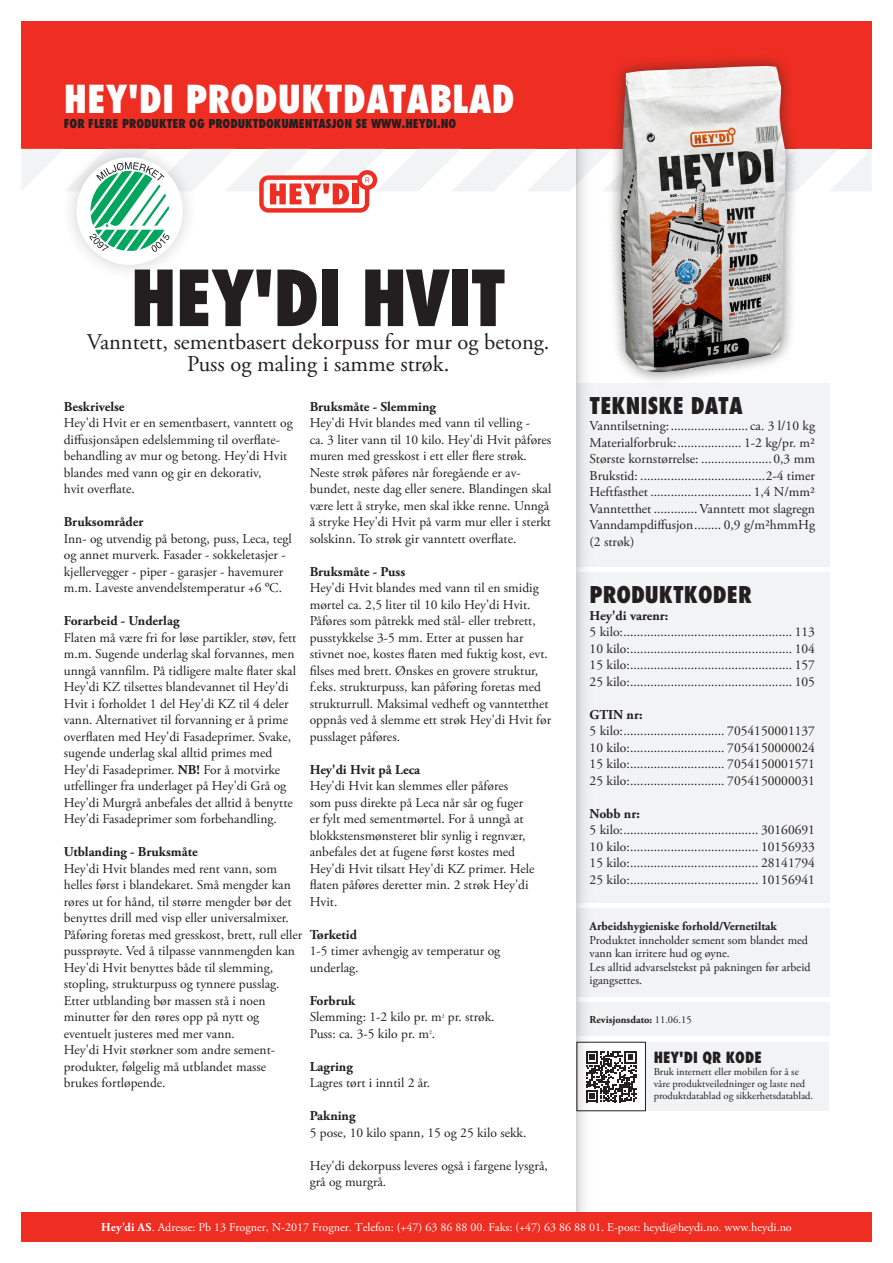
<style>
.page{position:relative;width:893px;height:1263px;background:#fff}
.page>*{position:absolute;margin:0;border:0;box-sizing:border-box;transform-origin:0 0}
.t1{font:800 condensed 75px "Futura";letter-spacing:-.025em;color:#231f20}
.t2{font:800 condensed 37.5px "Futura";color:#fff}
.t3{font:22.5px "Adobe Garamond Pro";color:#231f20}
.t4{font:800 condensed 22.5px "Futura";color:#231f20}
.t5{font:800 condensed 15px "Futura";color:#231f20}
.t6{font:13.5px/16.5px "Adobe Garamond Pro";color:#231f20}
.SUB_HEAD{font:700 13.5px "Adobe Garamond Pro";color:#231f20}
.t7{font:12px "Adobe Garamond Pro";color:#fff}
.t8{font:12px/13.5px "Adobe Garamond Pro";color:#231f20}
.t9{font:800 condensed 12px "Futura";color:#231f20}
.t10{font:700 12px "Adobe Garamond Pro";color:#231f20}
.t11{font:10.5px/12px "Adobe Garamond Pro";color:#231f20}
.t12{font:700 10.5px "Adobe Garamond Pro";color:#231f20}
.s1{font-family:"Times New Roman"}
.s2{font-weight:700}
.s3{font-size:7.8px}
.s4{font-weight:400}
</style>
<div class="page">
<div style="left:21px;top:21px;width:851px;height:128px;background:#ee2e22"></div>
<div style="left:21px;top:1212px;width:851px;height:30px;background:#ee2e22"></div>
<div style="left:645px;top:1042px;width:184px;height:69px;background:#f2f3f4"></div>
<svg style="left:598px;top:1051px;width:39px;height:51px"></svg>
<div style="left:577px;top:1003px;width:252px;height:33px;background:#f2f3f4"></div>
<div style="left:577px;top:383px;width:252px;height:184px;background:#f2f3f4"></div>
<div style="left:577px;top:572px;width:252px;height:331px;background:#f2f3f4"></div>
<div style="left:577px;top:909px;width:252px;height:88px;background:#f2f3f4"></div>
<div style="left:606px;top:52px;width:194px;height:334px;background:#231f20;opacity:.5"></div>
<img style="left:620px;top:66px;width:166px;height:306px">
<svg style="left:577px;top:252px;width:21px;height:960px"></svg>
<div style="left:61px;top:141px;width:138px;height:140px;background:#231f20;opacity:.2"></div>
<div style="left:77px;top:157px;width:106px;height:108px;background:#fff;border-radius:50%"></div>
<svg style="left:22px;top:149px;width:849px;height:103px"></svg>
<h2 class="t2" style="left:64px;top:75px;width:452px">HEY'DI PRODUKTDATABLAD</h2>
<p class="t9" style="left:64px;top:115px;width:394px">FOR FLERE PRODUKTER OG PRODUKTDOKUMENTASJON SE WWW.HEYDI.NO</p>
<p class="t1" style="left:130px;top:250px;width:377px">HEY'DI HVIT</p>
<p class="t3" style="left:87px;top:328px;width:464px">Vanntett, sementbasert dekorpuss for mur og betong.</p>
<p class="t3" style="left:187px;top:350px;width:264px">Puss og maling i samme strøk.</p>
<p class="SUB_HEAD" style="left:64px;top:398px;width:62px">Beskrivelse</p>
<p class="t6" style="left:64px;top:415px;width:230px">Hey'di Hvit er en sementbasert, vanntett og diffusjonsåpen edelslemming til overflate-</p>
<p class="t6" style="left:64px;top:448px;width:225px">behandling av mur og betong. Hey'di Hvit blandes med vann og gir en dekorativ,</p>
<p class="t6" style="left:64px;top:481px;width:73px">hvit overflate.</p>
<p class="SUB_HEAD" style="left:64px;top:514px;width:81px">Bruksområder</p>
<p class="t6" style="left:64px;top:530px;width:230px">Inn- og utvendig på betong, puss, Leca, tegl og annet murverk. Fasader - sokkeletasjer - kjellervegger - piper - garasjer - havemurer m.m. Laveste anvendelstemperatur +6 <span class="s1">º</span>C.</p>
<p class="SUB_HEAD" style="left:64px;top:613px;width:117px">Forarbeid - Underlag</p>
<p class="t6" style="left:64px;top:629px;width:234px">Flaten må være fri for løse partikler, støv, fett m.m. Sugende underlag skal forvannes, men unngå vannfilm. På tidligere malte flater skal Hey'di KZ tilsettes blandevannet til Hey'di Hvit i forholdet 1 del Hey'di KZ til 4 deler vann. Alternativet til forvanning er å prime overflaten med Hey'di Fasadeprimer. Svake, sugende underlag skal alltid primes med Hey'di Fasadeprimer. <span class="s2">NB!</span> For å motvirke utfellinger fra underlaget på Hey'di Grå og Hey'di Murgrå anbefales det alltid å benytte Hey'di Fasadeprimer som forbehandling.</p>
<p class="SUB_HEAD" style="left:64px;top:844px;width:136px">Utblanding - Bruksmåte</p>
<p class="t6" style="left:64px;top:860px;width:240px">Hey'di Hvit blandes med rent vann, som helles først i blandekaret. Små mengder kan røres ut for hånd, til større mengder bør det benyttes drill med visp eller universalmixer.<br>Påføring foretas med gresskost, brett, rull eller pussprøyte. Ved å tilpasse vannmengden kan Hey'di Hvit benyttes både til slemming,</p>
<p class="t6" style="left:64px;top:976px;width:217px">stopling, strukturpuss og tynnere pusslag.<br>Etter utblanding bør massen stå i noen</p>
<p class="t6" style="left:64px;top:1009px;width:197px">minutter før den røres opp på nytt og</p>
<p class="t6" style="left:64px;top:1025px;width:173px">eventuelt justeres med mer vann.</p>
<p class="t6" style="left:64px;top:1042px;width:213px">Hey'di Hvit størkner som andre sement&shy;produkter, følgelig må utblandet masse</p>
<p class="t6" style="left:64px;top:1075px;width:103px">brukes fortløpende.</p>
<p class="SUB_HEAD" style="left:310px;top:398px;width:128px">Bruksmåte - Slemming</p>
<p class="t6" style="left:310px;top:415px;width:222px">Hey'di Hvit blandes med vann til velling -</p>
<p class="t6" style="left:310px;top:431px;width:243px">ca. 3 liter vann til 10 kilo. Hey'di Hvit påføres muren med gresskost i ett eller flere strøk.<br>Neste strøk påføres når foregående er av&shy;bundet, neste dag eller senere. Blandingen skal være lett å stryke, men skal ikke renne. Unngå å stryke Hey'di Hvit på varm mur eller i sterkt solskinn. To strøk gir vanntett overflate.</p>
<p class="SUB_HEAD" style="left:310px;top:563px;width:97px">Bruksmåte - Puss</p>
<p class="t6" style="left:310px;top:580px;width:243px">Hey'di Hvit blandes med vann til en smidig mørtel ca. 2,5 liter til 10 kilo Hey'di Hvit.<br>Påføres som påtrekk med stål- eller trebrett, pusstykkelse 3-5 mm. Etter at pussen har stivnet noe, kostes flaten med fuktig kost, evt. filses med brett. Ønskes en grovere struktur, f.eks. strukturpuss, kan påføring foretas med strukturrull. Maksimal vedheft og vanntetthet oppnås ved å slemme ett strøk Hey'di Hvit før pusslaget påføres.</p>
<p class="SUB_HEAD" style="left:310px;top:761px;width:112px">Hey'di Hvit på Leca</p>
<p class="t6" style="left:310px;top:778px;width:226px">Hey'di Hvit kan slemmes eller påføres<br>som puss direkte på Leca når sår og fuger er fylt med sementmørtel. For å unngå at blokkstensmønsteret blir synlig i regnvær, anbefales det at fugene først kostes med Hey'di Hvit tilsatt Hey'di KZ primer. Hele flaten påføres deretter min. 2 strøk Hey'di Hvit.</p>
<p class="SUB_HEAD" style="left:310px;top:926px;width:49px">Tørketid</p>
<p class="t6" style="left:310px;top:943px;width:192px">1-5 timer avhengig av temperatur og</p>
<p class="t6" style="left:310px;top:959px;width:50px">underlag.</p>
<p class="SUB_HEAD" style="left:310px;top:992px;width:47px">Forbruk</p>
<p class="t6" style="left:310px;top:1009px;width:186px">Slemming: 1-2 kilo pr. m<span class="s3">²</span> pr. strøk.</p>
<p class="t6" style="left:310px;top:1025px;width:127px">Puss: ca. 3-5 kilo pr. m<span class="s3">²</span>.</p>
<p class="SUB_HEAD" style="left:310px;top:1058px;width:45px">Lagring</p>
<p class="t6" style="left:310px;top:1075px;width:122px">Lagres tørt i inntil 2 år.</p>
<p class="SUB_HEAD" style="left:310px;top:1108px;width:47px">Pakning</p>
<p class="t6" style="left:310px;top:1124px;width:218px">5 pose, 10 kilo spann, 15 og 25 kilo sekk.</p>
<p class="t6" style="left:310px;top:1157px;width:240px">Hey'di dekorpuss leveres også i fargene lysgrå, grå og murgrå.</p>
<p class="t4" style="left:590px;top:391px;width:155px">TEKNISKE DATA</p>
<p class="t6" style="left:590px;top:418px;width:227px">Vanntilsetning:....................... ca. 3 l/10 kg</p>
<p class="t6" style="left:590px;top:434px;width:227px">Materialforbruk:................... 1-2 kg/pr. m2</p>
<p class="t6" style="left:590px;top:451px;width:227px">Største kornstørrelse: .....................0,3 mm</p>
<p class="t6" style="left:590px;top:467px;width:227px">Brukstid: .....................................2-4 timer</p>
<p class="t6" style="left:590px;top:484px;width:227px">Heftfasthet .............................. 1,4 N/mm2</p>
<p class="t6" style="left:590px;top:500px;width:227px">Vanntetthet .............Vanntett mot slagregn</p>
<p class="t6" style="left:590px;top:517px;width:227px">Vanndampdiffusjon........ 0,9 g/m2hmmHg</p>
<p class="t6" style="left:590px;top:533px;width:46px">(2 strøk)</p>
<p class="t4" style="left:590px;top:580px;width:163px">PRODUKTKODER</p>
<p class="SUB_HEAD" style="left:590px;top:608px;width:80px">Hey'di varenr:</p>
<p class="t6" style="left:590px;top:624px;width:227px">5 kilo:.................................................. 113</p>
<p class="t6" style="left:590px;top:641px;width:227px">10 kilo:................................................ 104</p>
<p class="t6" style="left:590px;top:657px;width:227px">15 kilo:................................................ 157</p>
<p class="t6" style="left:590px;top:674px;width:227px">25 kilo:................................................ 105</p>
<p class="SUB_HEAD" style="left:590px;top:707px;width:54px">GTIN nr:</p>
<p class="t6" style="left:590px;top:723px;width:227px">5 kilo:.............................. 7054150001137</p>
<p class="t6" style="left:590px;top:740px;width:227px">10 kilo:............................ 7054150000024</p>
<p class="t6" style="left:590px;top:756px;width:227px">15 kilo:............................ 7054150001571</p>
<p class="t6" style="left:590px;top:773px;width:227px">25 kilo:............................ 7054150000031</p>
<p class="SUB_HEAD" style="left:590px;top:806px;width:52px">Nobb nr:</p>
<p class="t6" style="left:590px;top:822px;width:227px">5 kilo:........................................ 30160691</p>
<p class="t6" style="left:590px;top:839px;width:227px">10 kilo:...................................... 10156933<br>15 kilo:...................................... 28141794</p>
<p class="t6" style="left:590px;top:872px;width:227px">25 kilo:...................................... 10156941</p>
<p class="t10" style="left:590px;top:919px;width:189px">Arbeidshygieniske forhold/Vernetiltak</p>
<p class="t8" style="left:590px;top:934px;width:220px">Produktet inneholder sement som blandet med vann kan irritere hud og øyne.</p>
<p class="t8" style="left:590px;top:961px;width:222px">Les alltid advarselstekst på pakningen før arbeid igangsettes.</p>
<p class="t12" style="left:590px;top:1014px;width:103px">Revisjonsdato: <span class="s4">11.06.15</span></p>
<p class="t5" style="left:654px;top:1047px;width:110px">HEY'DI QR KODE</p>
<p class="t11" style="left:654px;top:1065px;width:161px">Bruk internett eller mobilen for å se våre produktveiledninger og laste ned produktdatablad og sikkerhetsdatablad.</p>
<p class="t7" style="left:101px;top:1220px;width:692px"><span class="s2">Hey'di AS</span>. Adresse: Pb 13 Frogner, N-2017 Frogner. Telefon: (+47) 63 86 88 00. Faks: (+47) 63 86 88 01. E-post: heydi@heydi.no. www.heydi.no</p>
</div>
